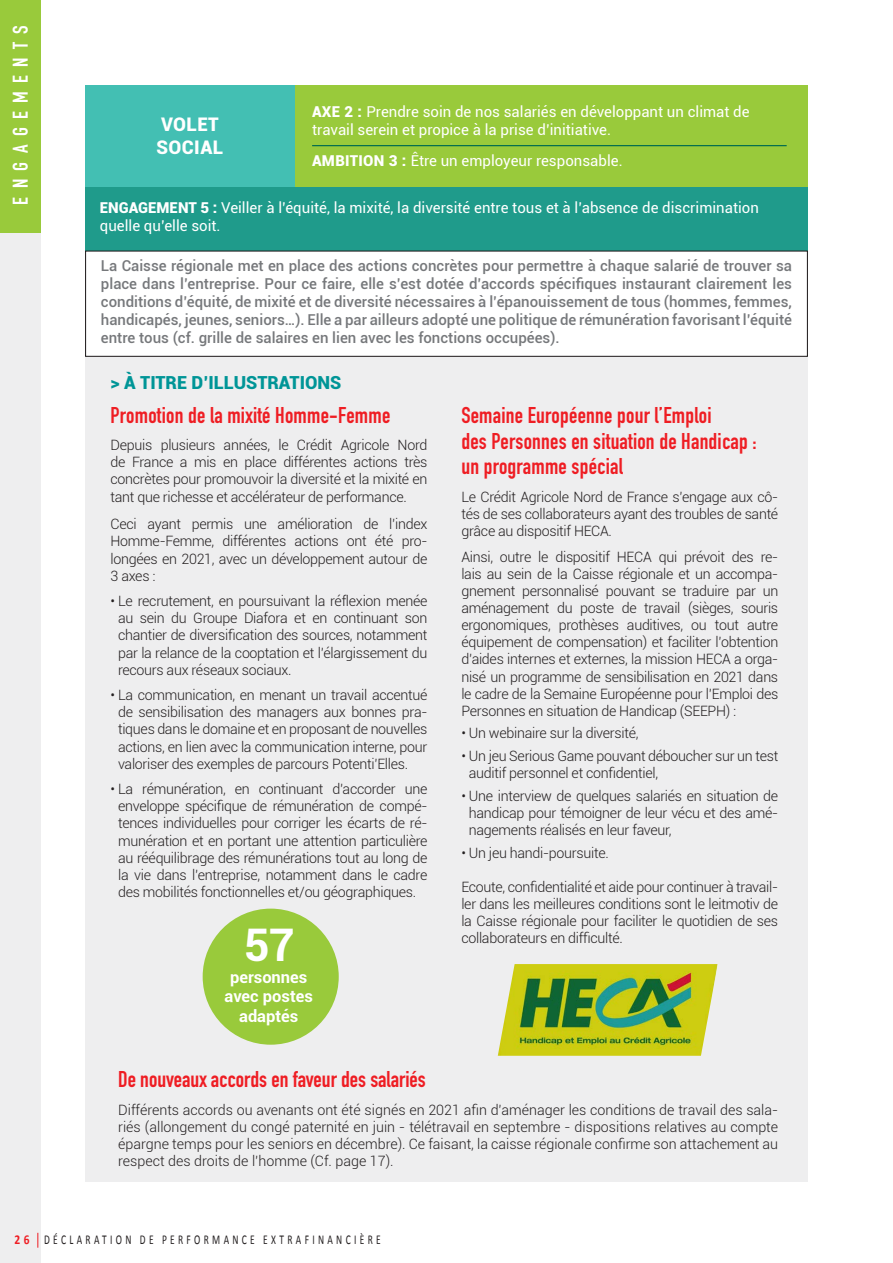
<style>
.page{position:relative;width:893px;height:1263px;background:#fff}
.page>*{position:absolute;margin:0;border:0;box-sizing:border-box;transform-origin:0 0}
.t1{font:700 45px "Roboto";color:#fff}
.t2{font:700 22.5px/25.5px "DIN Condensed";letter-spacing:.01em;color:#ee1d23}
.t3{font:700 21px "DIN Condensed";letter-spacing:.4em;color:#fff}
.t4{font:900 18.75px "Roboto";letter-spacing:.02em;color:#fff}
.t5{font:900 18px "Roboto";color:#009597}
.t6{font:700 16.5px "Roboto";color:#fff}
.t7{font:500 15px/18px "Roboto";color:#76787b;text-align:justify}
.t8{font:15px/18px "Roboto";color:#fff}
.t9{font:300 14.25px/17.1px "Roboto";letter-spacing:-.02em;color:#231f20;text-align:justify}
.t10{font:13.5px "Calibri";letter-spacing:.35em;color:#231f20;scale:.7 1}
.t11{font:700 13.5px "Calibri";color:#ee1d23;scale:.85 1}
.s1{font-weight:900}
</style>
<div class="page">
<div style="left:249px;top:85px;width:559px;height:102px;background:#99ca3b"></div>
<div style="left:85px;top:276px;width:723px;height:906px;background:#eeeeef"></div>
<div style="left:85px;top:85px;width:210px;height:102px;background:#43bfb3"></div>
<div style="left:85px;top:187px;width:723px;height:64px;background:#1f9b8b"></div>
<div style="left:0;top:0;width:40px;height:1263px;background:#eeeeef"></div>
<div style="left:0;top:0;width:40px;height:233px;background:#99ca3b"></div>
<hr style="left:312px;top:145px;width:475px;height:1px;background:#006c4f">
<div style="left:86px;top:251px;width:721px;height:105px;background:#fff"></div>
<div style="left:85px;top:251px;width:723px;height:106px;border:1px solid #231f20"></div>
<img style="left:498px;top:964px;width:220px;height:92px">
<div style="left:203px;top:909px;width:136px;height:136px;background:#99ca3b;border-radius:50%"></div>
<svg style="left:37px;top:1233px;width:1px;height:15px"></svg>
<hr style="left:892px;top:0;width:1px;height:1263px;background:#eeeeef">
<hr style="left:892px;top:0;width:1px;height:233px;background:#99ca3b">
<p class="t3" style="left:6px;top:205px;width:181px;rotate:-90deg">ENGAGEMENTS</p>
<p class="t4" style="left:161px;top:112px;width:59px">VOLET</p>
<p class="t4" style="left:157px;top:134px;width:68px">SOCIAL</p>
<p class="t8" style="left:312px;top:102px;width:439px"><span class="s1">AXE 2 :</span> Prendre soin de nos salariés en développant un climat de travail serein et propice à la prise d’initiative.</p>
<p class="t8" style="left:312px;top:151px;width:312px"><span class="s1">AMBITION 3 :</span> Être un employeur responsable.</p>
<p class="t8" style="left:100px;top:198px;width:660px"><span class="s1">ENGAGEMENT 5 :</span> Veiller à l’équité, la mixité, la diversité entre tous et à l’absence de discrimination quelle qu’elle soit.</p>
<p class="t7" style="left:101px;top:256px;width:692px">La Caisse régionale met en place des actions concrètes pour permettre à chaque salarié de trouver sa place dans l’entreprise. Pour ce faire, elle s’est dotée d’accords spécifiques instaurant clairement les conditions d’équité, de mixité et de diversité nécessaires à l’épanouissement de tous (hommes, femmes, handicapés, jeunes, seniors…). Elle a par ailleurs adopté une politique de rémunération favorisant l’équité entre tous (cf. grille de salaires en lien avec les fonctions occupées).</p>
<p class="t5" style="left:111px;top:370px;width:232px">&gt; À TITRE D’ILLUSTRATIONS</p>
<p class="t2" style="left:111px;top:402px;width:281px">Promotion de la mixité Homme-Femme</p>
<p class="t9" style="left:111px;top:436px;width:318px">Depuis plusieurs années, le Crédit Agricole Nord de France a mis en place différentes actions très concrètes pour promouvoir la diversité et la mixité en tant que richesse et accélérateur de performance.</p>
<p class="t9" style="left:111px;top:515px;width:318px">Ceci ayant permis une amélioration de l’index Homme-Femme, différentes actions ont été pro&shy;longées en 2021, avec un développement autour de 3 axes :</p>
<p class="t9" style="left:118px;top:592px;width:311px;text-indent:-8px">• Le recrutement, en poursuivant la réflexion menée au sein du Groupe Diafora et en continuant son chantier de diversification des sources, notamment par la relance de la cooptation et l’élargissement du recours aux réseaux sociaux.</p>
<p class="t9" style="left:118px;top:686px;width:311px;text-indent:-8px">• La communication, en menant un travail accentué de sensibilisation des managers aux bonnes pra&shy;tiques dans le domaine et en proposant de nouvelles actions, en lien avec la communication interne, pour valoriser des exemples de parcours Potenti’Elles.</p>
<p class="t9" style="left:111px;top:780px;width:318px;text-align:center">• La rémunération, en continuant d’accorder une enveloppe spécifique de rémunération de compé&shy;tences individuelles pour corriger les écarts de ré&shy;munération et en portant une attention particulière au rééquilibrage des rémunérations tout au long de la vie dans l’entreprise, notamment dans le cadre des mobilités fonctionnelles et/ou géographiques.</p>
<p class="t1" style="left:244px;top:914px;width:52px">57</p>
<p class="t6" style="left:230px;top:965px;width:79px">personnes</p>
<p class="t6" style="left:225px;top:984px;width:90px">avec postes</p>
<p class="t6" style="left:239px;top:1004px;width:61px">adaptés</p>
<p class="t2" style="left:461px;top:402px;width:297px">Semaine Européenne pour l’Emploi<br>des Personnes en situation de Handicap : un programme spécial</p>
<p class="t9" style="left:461px;top:488px;width:318px">Le Crédit Agricole Nord de France s’engage aux cô&shy;tés de ses collaborateurs ayant des troubles de santé grâce au dispositif HECA.</p>
<p class="t9" style="left:461px;top:548px;width:318px">Ainsi, outre le dispositif HECA qui prévoit des re&shy;lais au sein de la Caisse régionale et un accompa&shy;gnement personnalisé pouvant se traduire par un aménagement du poste de travail (sièges, souris ergonomiques, prothèses auditives, ou tout autre équipement de compensation) et faciliter l’obtention d’aides internes et externes, la mission HECA a orga&shy;nisé un programme de sensibilisation en 2021 dans le cadre de la Semaine Européenne pour l’Emploi des Personnes en situation de Handicap (SEEPH) :</p>
<p class="t9" style="left:461px;top:724px;width:179px">• Un webinaire sur la diversité,</p>
<p class="t9" style="left:469px;top:747px;width:311px;text-indent:-8px">• Un jeu Serious Game pouvant déboucher sur un test auditif personnel et confidentiel,</p>
<p class="t9" style="left:469px;top:787px;width:311px;text-indent:-8px">• Une interview de quelques salariés en situation de handicap pour témoigner de leur vécu et des amé&shy;nagements réalisés en leur faveur,</p>
<p class="t9" style="left:461px;top:843px;width:149px">• Un jeu handi-poursuite.</p>
<p class="t9" style="left:461px;top:878px;width:318px">Ecoute, confidentialité et aide pour continuer à travail&shy;ler dans les meilleures conditions sont le leitmotiv de la Caisse régionale pour faciliter le quotidien de ses collaborateurs en difficulté.</p>
<p class="t2" style="left:118px;top:1067px;width:309px">De nouveaux accords en faveur des salariés</p>
<p class="t9" style="left:118px;top:1101px;width:661px">Différents accords ou avenants ont été signés en 2021 afin d’aménager les conditions de travail des sala&shy;riés (allongement du congé paternité en juin - télétravail en septembre - dispositions relatives au compte épargne temps pour les seniors en décembre). Ce faisant, la caisse régionale confirme son attachement au respect des droits de l’homme (Cf. page 17).</p>
<p class="t11" style="left:15px;top:1231px;width:19px">2 6</p>
<p class="t10" style="left:44px;top:1231px;width:482px">DÉCLARATION DE PERFORMANCE EXTRAFINANCIÈRE</p>
</div>
